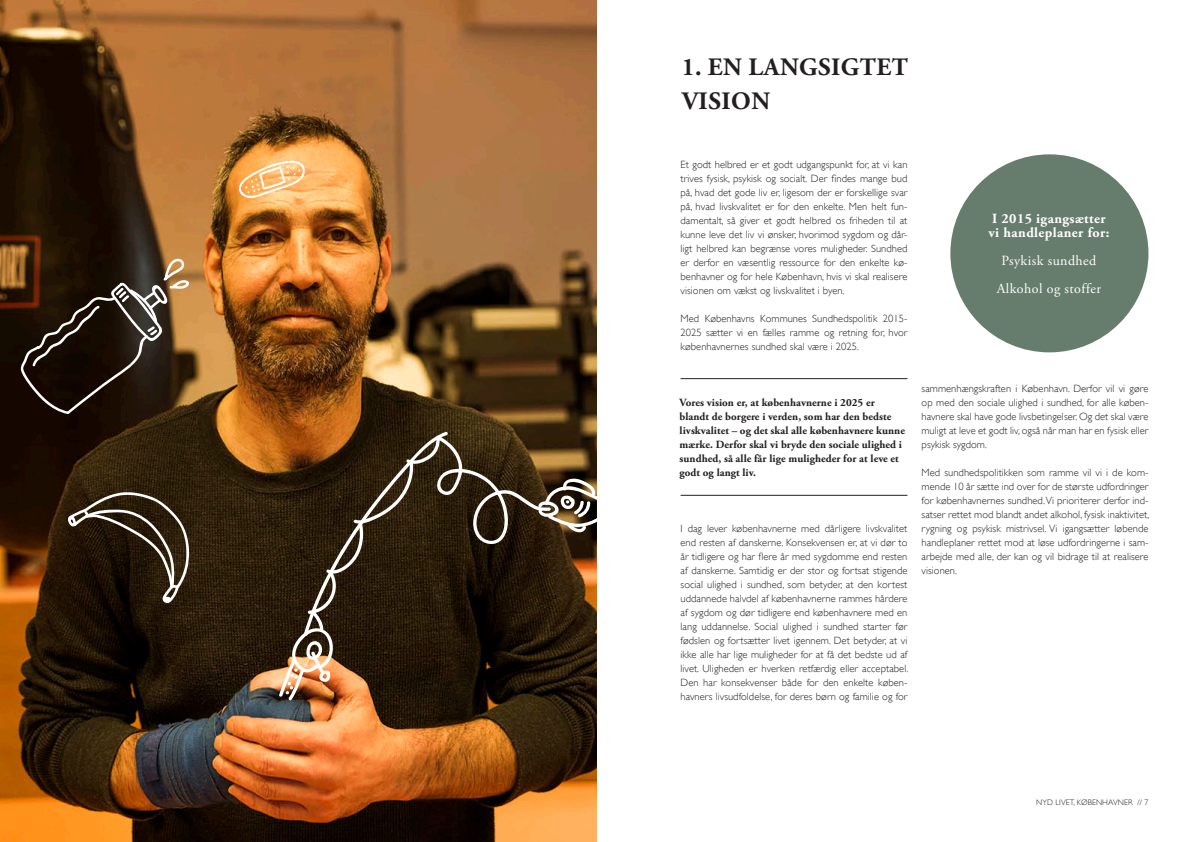
<style>
.page{position:relative;width:1191px;height:842px;background:#fff}
.page>*{position:absolute;margin:0;border:0;box-sizing:border-box;transform-origin:0 0}
.t1{font:700 25px/34px "Adobe Garamond Pro";letter-spacing:.02em;color:#231f20}
.t2{font:700 14px/14px "Adobe Garamond Pro";letter-spacing:.03em;color:#fff}
.t3{font:14px/28px "Adobe Garamond Pro";letter-spacing:.03em;color:#fff;text-align:center}
.t4{font:700 11px/14px "Adobe Garamond Pro";letter-spacing:.005em;color:#231f20}
.t5{font:300 10.5px/14px "Gill Sans";letter-spacing:.005em;color:#231f20;text-align:justify}
.t6{font:300 8px "Gill Sans";letter-spacing:.01em;color:#231f20}
</style>
<div class="page">
<img style="left:0;top:0;width:596px;height:842px">
<hr style="left:680px;top:378px;width:227px;height:1px;background:#231f20">
<hr style="left:680px;top:495px;width:227px;height:1px;background:#231f20">
<div style="left:950px;top:154px;width:198px;height:198px;background:#667d6d;border-radius:50%"></div>
<svg style="left:237px;top:161px;width:69px;height:42px"></svg>
<svg style="left:20px;top:257px;width:169px;height:158px"></svg>
<svg style="left:67px;top:491px;width:122px;height:113px"></svg>
<svg style="left:278px;top:431px;width:319px;height:270px"></svg>
<h1 class="t1" style="left:682px;top:50px;width:227px">1. EN LANGSIGTET<br>VISION</h1>
<p class="t5" style="left:680px;top:159px;width:228px">Et godt helbred er et godt udgangspunkt for, at vi kan trives fysisk, psykisk og socialt. Der findes mange bud på, hvad det gode liv er, ligesom der er forskellige svar på, hvad livskvalitet er for den enkelte. Men helt fun&shy;damentalt, så giver et godt helbred os friheden til at kunne leve det liv vi ønsker, hvorimod sygdom og dår&shy;ligt helbred kan begrænse vores muligheder. Sundhed er derfor en væsentlig ressource for den enkelte kø&shy;benhavner og for hele København, hvis vi skal realisere visionen om vækst og livskvalitet i byen.</p>
<p class="t5" style="left:680px;top:313px;width:228px">Med Københavns Kommunes Sundhedspolitik 2015- 2025 sætter vi en fælles ramme og retning for, hvor københavnernes sundhed skal være i 2025.</p>
<h2 class="t2" style="left:988px;top:212px;width:122px">I 2015 igangsætter vi handleplaner for:</h2>
<h2 class="t3" style="left:996px;top:248px;width:106px">Psykisk sundhed<br>Alkohol og stoffer</h2>
<p class="t4" style="left:679px;top:396px;width:227px">Vores vision er, at københavnerne i 2025 er blandt de borgere i verden, som har den bedste livskvalitet – og det skal alle københavnere kunne mærke. Derfor skal vi bryde den sociale ulighed i sundhed, så alle får lige muligheder for at leve et godt og langt liv.</p>
<p class="t5" style="left:680px;top:523px;width:229px">I dag lever københavnerne med dårligere livskvalitet end resten af danskerne. Konsekvensen er, at vi dør to år tidligere og har flere år med sygdomme end resten af danskerne. Samtidig er der stor og fortsat stigende social ulighed i sundhed, som betyder, at den kortest uddannede halvdel af københavnerne rammes hårdere af sygdom og dør tidligere end københavnere med en lang uddannelse. Social ulighed i sundhed starter før fødslen og fortsætter livet igennem. Det betyder, at vi ikke alle har lige muligheder for at få det bedste ud af livet. Uligheden er hverken retfærdig eller acceptabel.<br>Den har konsekvenser både for den enkelte køben&shy;havners livsudfoldelse, for deres børn og familie og for</p>
<p class="t5" style="left:921px;top:383px;width:228px">sammenhængskraften i København. Derfor vil vi gøre op med den sociale ulighed i sundhed, for alle køben&shy;havnere skal have gode livsbetingelser. Og det skal være muligt at leve et godt liv, også når man har en fysisk eller psykisk sygdom.</p>
<p class="t5" style="left:921px;top:467px;width:229px">Med sundhedspolitikken som ramme vil vi i de kom&shy;mende 10 år sætte ind over for de største udfordringer for københavnernes sundhed. Vi prioriterer derfor ind&shy;satser rettet mod blandt andet alkohol, fysisk inaktivitet, rygning og psykisk mistrivsel. Vi igangsætter løbende handleplaner rettet mod at løse udfordringerne i sam&shy;arbejde med alle, der kan og vil bidrage til at realisere visionen.</p>
<p class="t6" style="left:1036px;top:799px;width:114px">NYD LIVET, KØBENHAVNER // 7</p>
</div>
